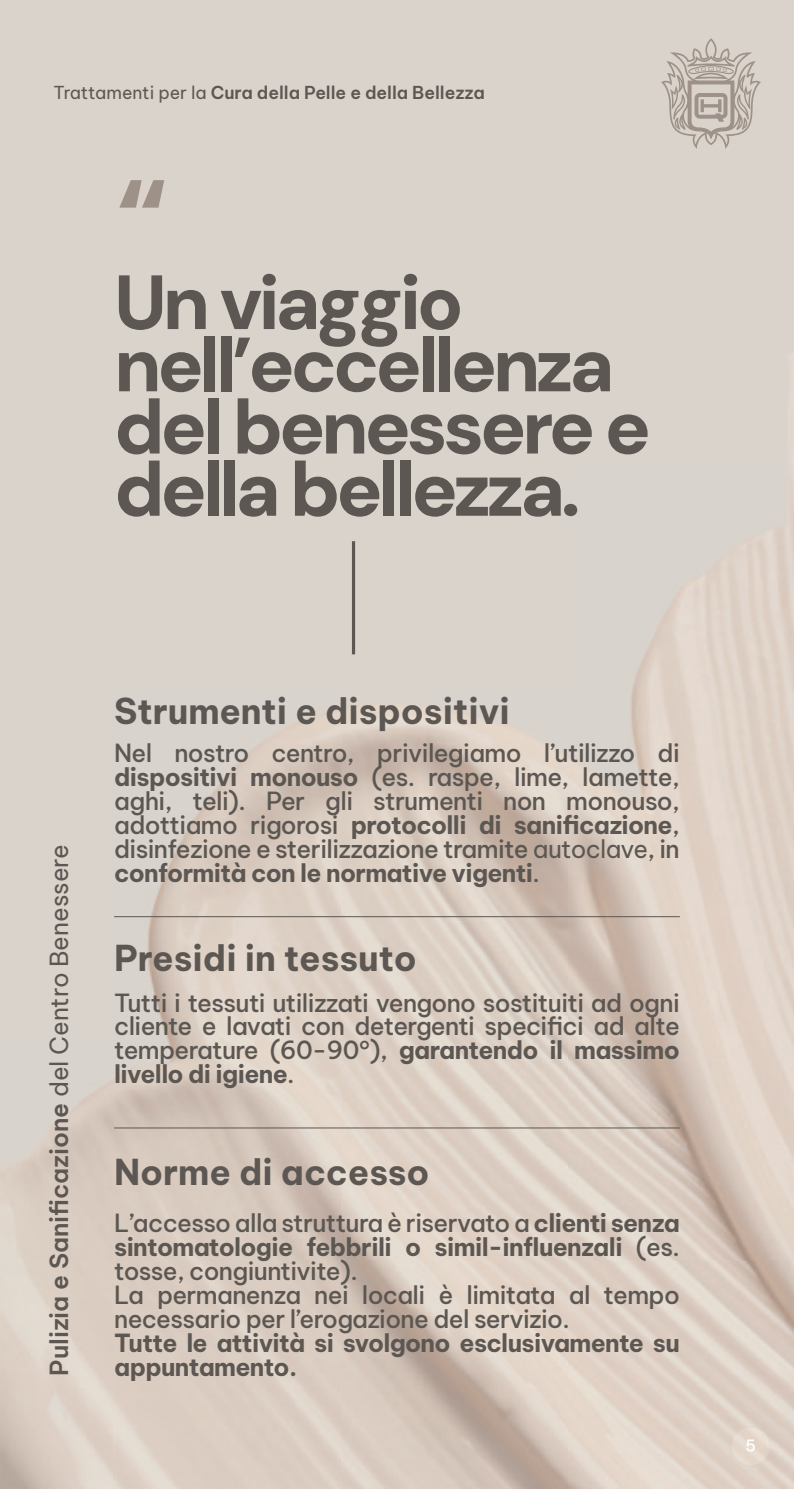
<style>
.page{position:relative;width:794px;height:1489px;background:#fff}
.page>*{position:absolute;margin:0;border:0;box-sizing:border-box;transform-origin:0 0}
.t1{font:107.1px "DM Sans 9 pt";color:#9e9187}
.t2{font:76.65px/62.3px "DM Sans 9 pt";letter-spacing:-.055em;color:#5c5752}
.t3{font:700 35px "Be Vietnam Pro";color:#5c5752}
.t4{font:500 24.5px/23.8px "Be Vietnam Pro";letter-spacing:-.025em;color:#5c5752;text-align:justify}
.t5{font:700 24.5px/23.8px "Be Vietnam Pro";letter-spacing:-.03em;color:#5c5752}
.t6{font:600 24.5px "Be Vietnam Pro";color:#5c5752}
.t7{font:600 17.5px "Be Vietnam Pro";letter-spacing:-.005em;color:#5c5752}
.s1{font-weight:400}
.s2{font-weight:700}
</style>
<div class="page">
<div style="left:0;top:0;width:794px;height:1488px;background:#d9d3cc"></div>
<img style="left:0;top:458px;width:794px;height:1030px">
<hr style="left:352px;top:541px;width:3px;height:113px;background:#5c5752">
<hr style="left:114px;top:1127px;width:566px;height:1px;background:#5c5752">
<hr style="left:114px;top:916px;width:566px;height:1px;background:#5c5752">
<svg style="left:661px;top:38px;width:100px;height:111px"></svg>
<img style="left:731px;top:1427px;width:38px;height:37px">
<svg style="left:746px;top:1439px;width:9px;height:12px"></svg>
<p class="t7" style="left:54px;top:77px;width:433px"><span class="s1">Trattamenti per la</span> Cura della Pelle e della Bellezza</p>
<h1 class="t1" style="left:116px;top:151px;width:52px">“</h1>
<h2 class="t2" style="left:114px;top:271px;width:538px">Un viaggio nell’eccellenza del benessere e della bellezza.</h2>
<p class="t6" style="left:38px;top:1375px;width:532px;rotate:-90deg">Pulizia e Sanificazione <span class="s1">del Centro Benessere</span></p>
<h3 class="t3" style="left:114px;top:681px;width:397px">Strumenti e dispositivi</h3>
<p class="t4" style="left:114px;top:738px;width:567px">Nel nostro centro, privilegiamo l’utilizzo di <span class="s2">dispositivi monouso</span> (es. raspe, lime, lamette, aghi, teli). Per gli strumenti non monouso, adottiamo rigorosi <span class="s2">protocolli di sanificazione</span>, disinfezione e sterilizzazione tramite <span class="s1">autoclave</span>, in <span class="s2">conformità con le normative vigenti</span>.</p>
<h3 class="t3" style="left:114px;top:927px;width:304px">Presidi in tessuto</h3>
<p class="t4" style="left:114px;top:988px;width:567px">Tutti i tessuti utilizzati vengono sostituiti ad ogni cliente e lavati con detergenti specifici ad alte temperature (60-90°), <span class="s2">garantendo il massimo livello di igiene</span>.</p>
<h3 class="t3" style="left:114px;top:1142px;width:317px">Norme di accesso</h3>
<p class="t4" style="left:114px;top:1208px;width:567px;text-align:left">L’accesso alla struttura è riservato a <span class="s2">clienti senza sintomatologie febbrili o simil-influenzali</span> (es. tosse, congiuntivite).<br>La permanenza nei locali è limitata al tempo necessario per l’erogazione del servizio.</p>
<p class="t5" style="left:114px;top:1328px;width:567px">Tutte le attività si svolgono esclusivamente su appuntamento.</p>
</div>
